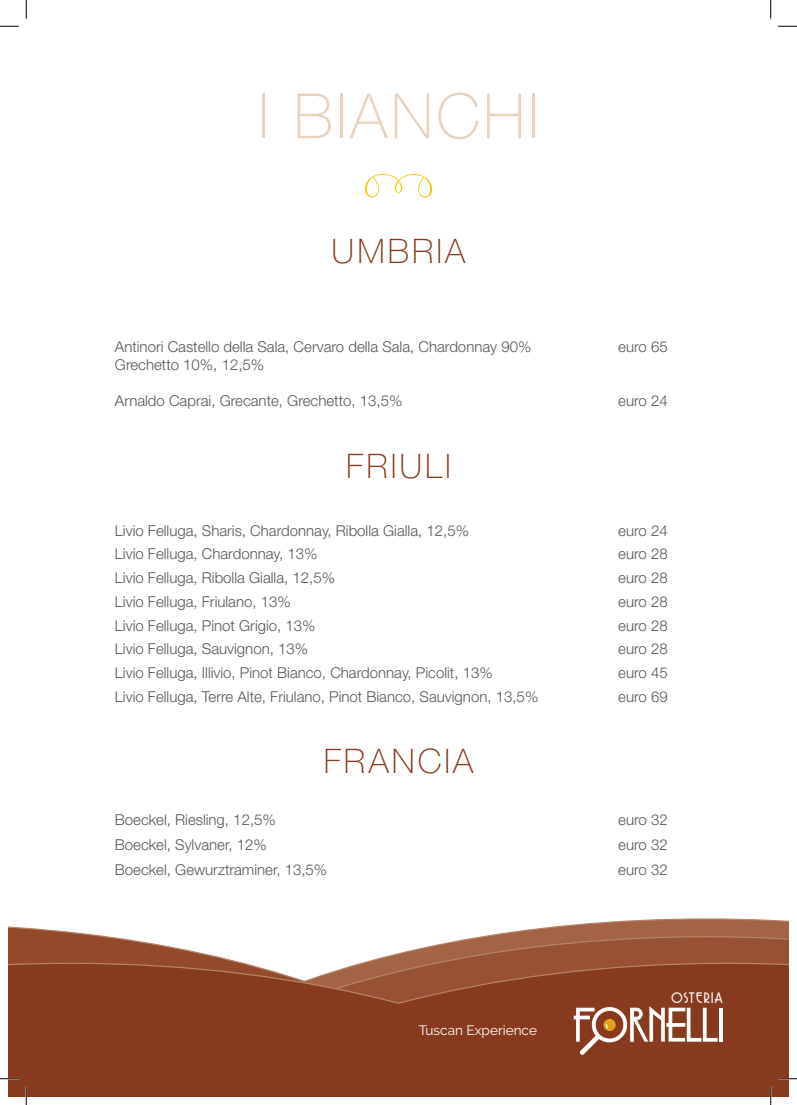
<style>
.page{position:relative;width:797px;height:1105px;background:#fff}
.page>*{position:absolute;margin:0;border:0;box-sizing:border-box;transform-origin:0 0}
.t1{font:100 62.5px "Helvetica Neue LT Std";letter-spacing:.055em;color:#ead3be}
.t2{font:100 33.88px "Helvetica Neue LT Std";letter-spacing:.09em;color:#873a1d}
.t3{font:300 15px/23.8px "Helvetica Neue LT Std";color:#565655}
.t4{font:14.12px "Copasetic";letter-spacing:.095em;color:#fff}
.t5{font:13.62px "Raleway";color:#fff}
</style>
<div class="page">
<svg style="left:48px;top:918px;width:740px;height:18px"></svg>
<svg style="left:48px;top:936px;width:740px;height:26px"></svg>
<svg style="left:9px;top:962px;width:779px;height:134px;background:#8a3f23"></svg>
<hr style="left:719px;top:1008px;width:3px;height:34px;background:#fff">
<svg style="left:573px;top:1006px;width:144px;height:49px"></svg>
<svg style="left:365px;top:174px;width:67px;height:24px"></svg>
<svg style="left:0;top:25px;width:19px;height:2px"></svg>
<svg style="left:778px;top:25px;width:19px;height:2px"></svg>
<svg style="left:0;top:1078px;width:19px;height:1px"></svg>
<svg style="left:778px;top:1078px;width:19px;height:1px"></svg>
<svg style="left:25px;top:0;width:2px;height:19px"></svg>
<svg style="left:25px;top:1086px;width:2px;height:19px"></svg>
<svg style="left:770px;top:0;width:1px;height:19px"></svg>
<svg style="left:770px;top:1086px;width:1px;height:19px"></svg>
<h1 class="t1" style="left:258px;top:80px;width:282px">I BIANCHI</h1>
<h2 class="t2" style="left:331px;top:232px;width:135px">UMBRIA</h2>
<p class="t3" style="left:115px;top:338px;width:418px;line-height:18px">Antinori Castello della Sala, Cervaro della Sala, Chardonnay 90%<br>Grechetto 10%, 12,5%</p>
<p class="t3" style="left:115px;top:389px;width:289px">Arnaldo Caprai, Grecante, Grechetto, 13,5%</p>
<h2 class="t2" style="left:346px;top:447px;width:106px">FRIULI</h2>
<p class="t3" style="left:618px;top:335px;width:51px">euro 65</p>
<p class="t3" style="left:618px;top:389px;width:51px">euro 24</p>
<p class="t3" style="left:115px;top:518px;width:425px">Livio Felluga, Sharis, Chardonnay, Ribolla Gialla, 12,5%<br>Livio Felluga, Chardonnay, 13%<br>Livio Felluga, Ribolla Gialla, 12,5%<br>Livio Felluga, Friulano, 13%<br>Livio Felluga, Pinot Grigio, 13%<br>Livio Felluga, Sauvignon, 13%<br>Livio Felluga, Illivio, Pinot Bianco, Chardonnay, Picolit, 13%<br>Livio Felluga, Terre Alte, Friulano, Pinot Bianco, Sauvignon, 13,5%</p>
<p class="t3" style="left:618px;top:518px;width:51px;text-align:justify">euro 24 euro 28 euro 28 euro 28 euro 28 euro 28 euro 45 euro 69</p>
<h2 class="t2" style="left:324px;top:742px;width:151px">FRANCIA</h2>
<p class="t3" style="left:115px;top:806px;width:214px;line-height:25px">Boeckel, Riesling, 12,5%<br>Boeckel, Sylvaner, 12%<br>Boeckel, Gewurztraminer, 13,5%</p>
<p class="t3" style="left:618px;top:806px;width:51px;line-height:25px;text-align:justify">euro 32 euro 32 euro 32</p>
<p class="t5" style="left:419px;top:1022px;width:120px">Tuscan Experience</p>
<p class="t4" style="left:671px;top:991px;width:53px">OSTERIA</p>
</div>
